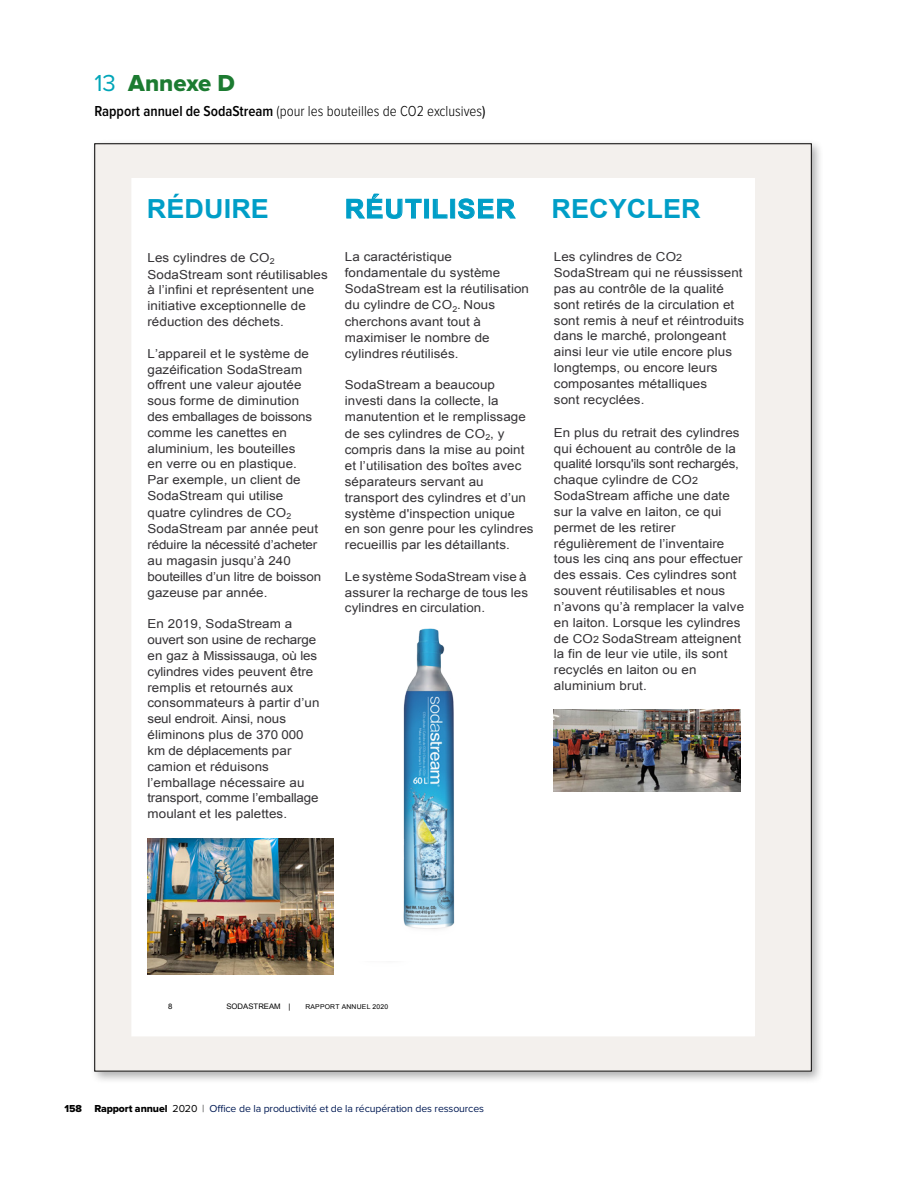
<style>
.page{position:relative;width:918px;height:1188px;background:#fff}
.page>*{position:absolute;margin:0;border:0;box-sizing:border-box;transform-origin:0 0}
.t1{font:700 26.4px "Arial";letter-spacing:.005em;color:#009ec7}
.t2{font:700 26.4px "Arial";letter-spacing:.04em;color:#009ec7}
.t3{font:24px "Proxima Nova Extrabld";color:#1c7b31}
.t4{font:300 15px "Proxima Nova Cond";color:#000101}
.t5{font:12.45px/15.9px "Arial";letter-spacing:.01em;color:#343235;scale:1.08 1}
.t6{font:10.5px "Proxima Nova";letter-spacing:-.01em;color:#001a54}
.t7{font:7.5px "Arial";color:#000}
.t8{font:6.6px "Arial";letter-spacing:.025em;color:#000}
.s1{font-family:"Proxima Nova";color:#00a5b8}
.s2{font-weight:600}
.s3{font-weight:400}
.s4{font-size:10.05px}
.s5{font-family:"Proxima Nova Extrabld";color:#000}
.s6{color:#000}
</style>
<div class="page">
<div style="left:91px;top:139px;width:733px;height:945px;background:#424345;opacity:.42"></div>
<div style="left:97px;top:146px;width:713px;height:923px;background:#f3f0ed"></div>
<div style="left:132px;top:179px;width:622px;height:857px;background:#fff"></div>
<svg style="left:346px;top:194px;width:76px;height:25px"></svg>
<div style="left:424px;top:199px;width:5px;height:19px;border:1px solid #009ec7"></div>
<svg style="left:433px;top:199px;width:15px;height:20px"></svg>
<div style="left:450px;top:199px;width:5px;height:19px;border:1px solid #009ec7"></div>
<svg style="left:458px;top:198px;width:58px;height:21px"></svg>
<img style="left:147px;top:839px;width:187px;height:136px">
<img style="left:403px;top:628px;width:52px;height:301px">
<img style="left:554px;top:710px;width:186px;height:81px">
<h2 class="t3" style="left:94px;top:70px;width:142px"><span class="s1">13</span> Annexe D</h2>
<p class="t4" style="left:95px;top:103px;width:393px"><span class="s2">Rapport annuel de SodaStream</span> (pour les bouteilles de CO2 exclusives<span class="s3">)</span></p>
<h1 class="t1" style="left:147px;top:191px;width:124px">RÉDUIRE</h1>
<h1 class="t2" style="left:345px;top:191px;width:172px">RÉUTILISER</h1>
<h1 class="t1" style="left:551px;top:191px;width:151px">RECYCLER</h1>
<p class="t5" style="left:147px;top:250px;width:169px">Les cylindres de CO<sub>2<br></sub>SodaStream sont réutilisables à l’infini et représentent une initiative exceptionnelle de réduction des déchets.</p>
<p class="t5" style="left:147px;top:345px;width:162px">L’appareil et le système de gazéification SodaStream offrent une valeur ajoutée sous forme de diminution des emballages de boissons comme les canettes en aluminium, les bouteilles<br>en verre ou en plastique.<br>Par exemple, un client de<br>SodaStream qui utilise quatre cylindres de CO<sub>2<br></sub>SodaStream par année peut réduire la nécessité d’acheter au magasin jusqu’à 240 bouteilles d’un litre de boisson gazeuse par année.</p>
<p class="t5" style="left:147px;top:616px;width:161px">En 2019, SodaStream a ouvert son usine de recharge en gaz à Mississauga, où les cylindres vides peuvent être remplis et retournés aux consommateurs à partir d’un seul endroit. Ainsi, nous éliminons plus de 370 000 km de déplacements par camion et réduisons l’emballage nécessaire au transport, comme l’emballage moulant et les palettes.</p>
<p class="t5" style="left:554px;top:249px;width:178px">Les cylindres de CO<span class="s4">2<br></span>SodaStream qui ne réussissent pas au contrôle de la qualité sont retirés de la circulation et sont remis à neuf et réintroduits dans le marché, prolongeant ainsi leur vie utile encore plus longtemps, ou encore leurs composantes métalliques<br>sont recyclées.</p>
<p class="t5" style="left:554px;top:425px;width:178px">En plus du retrait des cylindres qui échouent au contrôle de la qualité lorsqu'ils sont rechargés, chaque cylindre de CO<span class="s4">2<br></span>SodaStream affiche une date sur la valve en laiton, ce qui permet de les retirer régulièrement de l’inventaire tous les cinq ans pour effectuer des essais. Ces cylindres sont souvent réutilisables et nous n’avons qu’à remplacer la valve en laiton. Lorsque les cylindres de CO<span class="s4">2</span> SodaStream atteignent la fin de leur vie utile, ils sont recyclés en laiton ou en aluminium brut.</p>
<p class="t5" style="left:345px;top:249px;width:172px">La caractéristique fondamentale du système<br>SodaStream est la réutilisation du cylindre de CO<sub>2</sub>. Nous cherchons avant tout à maximiser le nombre de cylindres réutilisés.</p>
<p class="t5" style="left:345px;top:377px;width:176px">SodaStream a beaucoup investi dans la collecte, la manutention et le remplissage de ses cylindres de CO<sub>2</sub>, y compris dans la mise au point et l’utilisation des boîtes avec séparateurs servant au transport des cylindres et d’un système d'inspection unique<br>en son genre pour les cylindres recueillis par les détaillants.</p>
<p class="t5" style="left:345px;top:569px;width:171px;text-align:justify">Le système SodaStream vise à assurer la recharge de tous les cylindres en circulation.</p>
<p class="t7" style="left:168px;top:1003px;width:6px">8</p>
<p class="t7" style="left:226px;top:1003px;width:66px">SODASTREAM |</p>
<p class="t8" style="left:305px;top:1003px;width:84px">RAPPORT ANNUEL 2020</p>
<p class="t6" style="left:65px;top:1104px;width:421px"><span class="s5">158 Rapport annuel</span> <span class="s6">2020 |</span> Office de la productivité et de la récupération des ressources</p>
</div>
